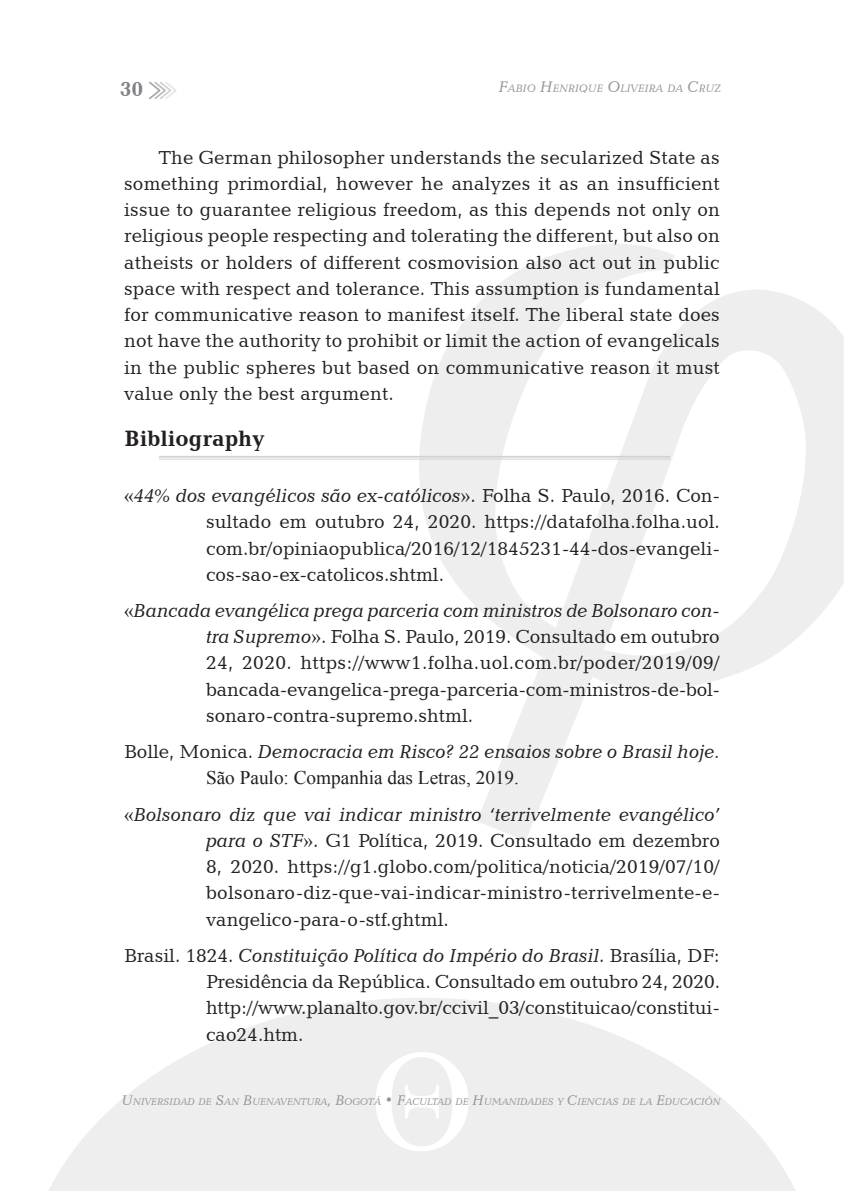
<style>
.page{position:relative;width:844px;height:1191px;background:#fff}
.page>*{position:absolute;margin:0;border:0;box-sizing:border-box;transform-origin:0 0}
.Subtitulo-01{font:700 22.75px "Candida BT";color:#231f20}
.t1{font:700 21px "Candida BT";color:#808285}
.Bibliografia{font:19.25px/26.2px "Candida BT";color:#231f20;text-align:justify}
.Cuerpo{font:19.25px/26.2px "Candida BT";letter-spacing:.01em;color:#231f20;text-align:justify}
.Bibliografia-2{font:italic 19.25px/26.2px "Candida BT";color:#231f20}
.t2{font:italic 11.03px "Candida BT";color:#939598}
.t3{font:italic 9.97px "Candida BT";letter-spacing:-.005em;color:#939598}
.s1{font-size:15.75px}
.s2{font-family:"Times New Roman"}
.s3{font-style:italic}
.s4{font-style:normal}
.s5{font-family:"Times New Roman";font-style:normal}
.s6{font-size:14.35px}
</style>
<div class="page">
<svg style="left:49px;top:998px;width:746px;height:193px;fill:#eeeeef"></svg>
<svg style="left:375px;top:1052px;width:93px;height:99px"></svg>
<svg style="left:149px;top:81px;width:28px;height:19px"></svg>
<svg style="left:404px;top:244px;width:439px;height:597px"></svg>
<hr style="left:159px;top:456px;width:511px;height:1px;background:#d1d2d4">
<hr style="left:159px;top:459px;width:511px;height:1px;background:#d1d2d4">
<p class="t1" style="left:120px;top:76px;width:25px">30</p>
<p class="t2" style="left:498px;top:81px;width:224px"><span class="s1">F</span>ABIO <span class="s1">H</span>ENRIQUE <span class="s1">O</span>LIVEIRA DA <span class="s1">C</span>RUZ</p>
<p class="Cuerpo" style="left:124px;top:143px;width:597px;text-indent:35px">The German philosopher understands the secularized State as something primordial, however he analyzes it as an insufficient issue to guarantee religious freedom, as this depends not only on religious people respecting and tolerating the different, but also on atheists or holders of different cosmovision also act out in public space with respect and tolerance. This assumption is fundamental for communicative reason to manifest itself. The liberal state does not have the authority to prohibit or limit the action of evangelicals in the public spheres but based on communicative reason it must value only the best argument.</p>
<p class="Subtitulo-01" style="left:124px;top:424px;width:142px">Bibliography</p>
<p class="Bibliografia" style="left:206px;top:482px;width:515px;text-indent:-82px"><span class="s2">«</span><span class="s3">44% dos evangélicos são ex-católicos</span><span class="s2">»</span>. Folha S. Paulo, 2016. Con&shy;sultado em outubro 24, 2020. https://datafolha.folha.uol. com.br/opiniaopublica/2016/12/1845231-44-dos-evangeli&shy;cos-sao-ex-catolicos.shtml.</p>
<p class="Bibliografia" style="left:206px;top:597px;width:515px;text-indent:-82px"><span class="s2">«</span><span class="s3">Bancada evangélica prega parceria com ministros de Bolsonaro con&shy;tra Supremo</span><span class="s2">»</span>. Folha S. Paulo, 2019. Consultado em outubro 24, 2020. https://www1.folha.uol.com.br/poder/2019/09/ bancada-evangelica-prega-parceria-com-ministros-de-bol&shy;sonaro-contra-supremo.shtml.</p>
<p class="Bibliografia-2" style="left:206px;top:738px;width:515px;text-indent:-82px"><span class="s4">Bolle, Monica.</span> Democracia em Risco? 22 ensaios sobre o Brasil hoje.<br><span class="s5">São Paulo: Companhia das Letras, 2019.</span></p>
<p class="Bibliografia" style="left:206px;top:800px;width:515px;text-indent:-82px"><span class="s2">«</span><span class="s3">Bolsonaro diz que vai indicar ministro ‘terrivelmente evangélico’ para o STF</span><span class="s2">»</span>. G1 Política, 2019. Consultado em dezembro 8, 2020. https://g1.globo.com/politica/noticia/2019/07/10/ bolsonaro-diz-que-vai-indicar-ministro-terrivelmente-e&shy;vangelico-para-o-stf.ghtml.</p>
<p class="Bibliografia" style="left:206px;top:941px;width:515px;text-indent:-82px">Brasil. 1824. <span class="s3">Constituição Política do Império do Brasil</span>. Brasília, DF:<br>Presidência da República. Consultado em outubro 24, 2020. http://www.planalto.gov.br/ccivil_03/constituicao/constitui&shy;cao24.htm.</p>
<p class="t3" style="left:122px;top:1095px;width:600px"><span class="s6">U</span>NIVERSIDAD DE <span class="s6">S</span>AN <span class="s6">B</span>UENAVENTURA<span class="s6">, B</span>OGOTÁ <span class="s6">• F</span>ACULTAD DE <span class="s6">H</span>UMANIDADES Y <span class="s6">C</span>IENCIAS DE LA <span class="s6">E</span>DUCACIÓN</p>
</div>
